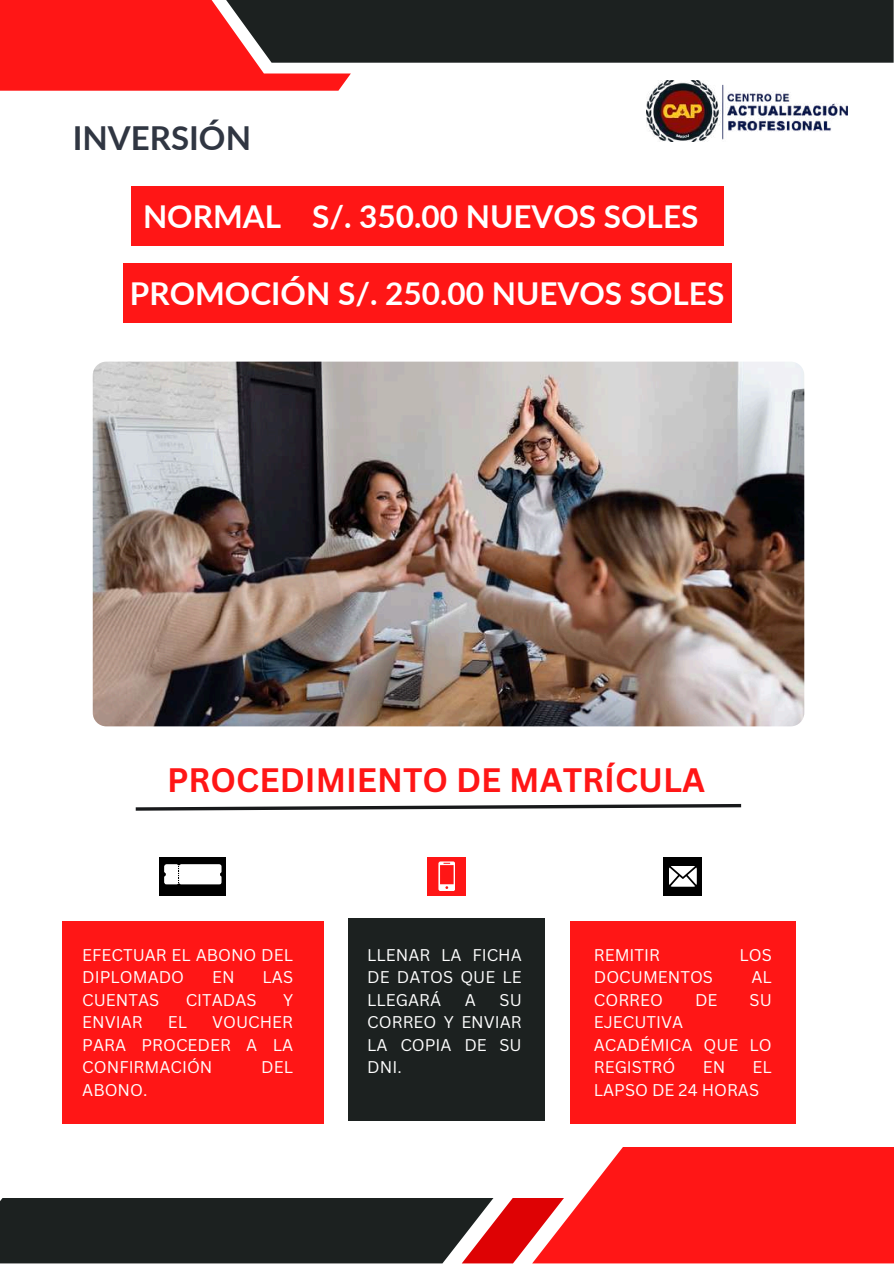
<style>
.page{position:relative;width:894px;height:1264px;background:#fff}
.page>*{position:absolute;margin:0;border:0;box-sizing:border-box;transform-origin:0 0}
.t1{font:700 33px "Canva Sans";color:#ff1616}
.t2{font:700 33px "Lato";color:#303642}
.t3{font:700 31.5px "Lato";color:#fff}
.t4{font:16.5px/22.5px "Canva Sans";color:#fff}
</style>
<div class="page">
<svg style="left:0;top:0;width:893px;height:91px"></svg>
<svg style="left:0;top:1147px;width:893px;height:116px"></svg>
<div style="left:663px;top:857px;width:38px;height:38px;background:#000"></div>
<svg style="left:669px;top:866px;width:27px;height:20px"></svg>
<div style="left:427px;top:857px;width:39px;height:38px;background:#ff1616"></div>
<svg style="left:438px;top:861px;width:17px;height:30px"></svg>
<img style="left:646px;top:80px;width:201px;height:61px">
<div style="left:62px;top:921px;width:261px;height:203px;background:#ff1616"></div>
<svg style="left:135px;top:803px;width:607px;height:8px"></svg>
<div style="left:348px;top:918px;width:197px;height:203px;background:#1c2120"></div>
<div style="left:570px;top:921px;width:225px;height:202px;background:#ff1616"></div>
<div style="left:159px;top:857px;width:67px;height:38px;background:#000"></div>
<svg style="left:164px;top:864px;width:58px;height:21px"></svg>
<div style="left:131px;top:186px;width:161px;height:60px;background:#ff1616"></div>
<div style="left:287px;top:186px;width:436px;height:60px;background:#ff1616"></div>
<div style="left:123px;top:263px;width:214px;height:60px;background:#ff1616"></div>
<div style="left:330px;top:263px;width:401px;height:60px;background:#ff1616"></div>
<img style="left:93px;top:361px;width:711px;height:365px">
<h1 class="t2" style="left:73px;top:118px;width:180px">INVERSIÓN</h1>
<h2 class="t3" style="left:143px;top:197px;width:556px">NORMAL S/. 350.00 NUEVOS SOLES</h2>
<h2 class="t3" style="left:130px;top:273px;width:595px">PROMOCIÓN S/. 250.00 NUEVOS SOLES</h2>
<h1 class="t1" style="left:167px;top:756px;width:539px">PROCEDIMIENTO DE MATRÍCULA</h1>
<p class="t4" style="left:82px;top:943px;width:212px">EFECTUAR EL ABONO DEL<br>DIPLOMADO</p>
<p class="t4" style="left:212px;top:965px;width:24px">EN</p>
<p class="t4" style="left:262px;top:965px;width:32px">LAS</p>
<p class="t4" style="left:82px;top:988px;width:78px">CUENTAS</p>
<p class="t4" style="left:186px;top:988px;width:72px">CITADAS</p>
<p class="t4" style="left:283px;top:988px;width:12px">Y</p>
<p class="t4" style="left:82px;top:1010px;width:62px">ENVIAR</p>
<p class="t4" style="left:168px;top:1010px;width:21px">EL</p>
<p class="t4" style="left:82px;top:1010px;width:212px;text-align:justify;text-indent:130px">VOUCHER PARA PROCEDER A LA CONFIRMACIÓN</p>
<p class="t4" style="left:261px;top:1055px;width:33px">DEL</p>
<p class="t4" style="left:82px;top:1078px;width:67px">ABONO.</p>
<p class="t4" style="left:367px;top:943px;width:156px;text-align:justify">LLENAR LA FICHA DE DATOS QUE LE LLEGARÁ</p>
<p class="t4" style="left:367px;top:988px;width:156px;text-align:justify;text-indent:132px">SU CORREO Y ENVIAR LA COPIA DE SU DNI.</p>
<p class="t4" style="left:464px;top:988px;width:13px">A</p>
<p class="t4" style="left:593px;top:943px;width:68px">REMITIR</p>
<p class="t4" style="left:739px;top:943px;width:34px">LOS</p>
<p class="t4" style="left:593px;top:965px;width:121px">DOCUMENTOS</p>
<p class="t4" style="left:751px;top:965px;width:22px">AL</p>
<p class="t4" style="left:593px;top:988px;width:71px">CORREO</p>
<p class="t4" style="left:695px;top:988px;width:24px">DE</p>
<p class="t4" style="left:749px;top:988px;width:24px">SU</p>
<p class="t4" style="left:593px;top:1010px;width:179px">EJECUTIVA<br>ACADÉMICA QUE LO<br>REGISTRÓ</p>
<p class="t4" style="left:593px;top:1055px;width:179px;text-indent:159px">EL<br>LAPSO DE 24 HORAS</p>
<p class="t4" style="left:702px;top:1055px;width:24px">EN</p>
</div>
